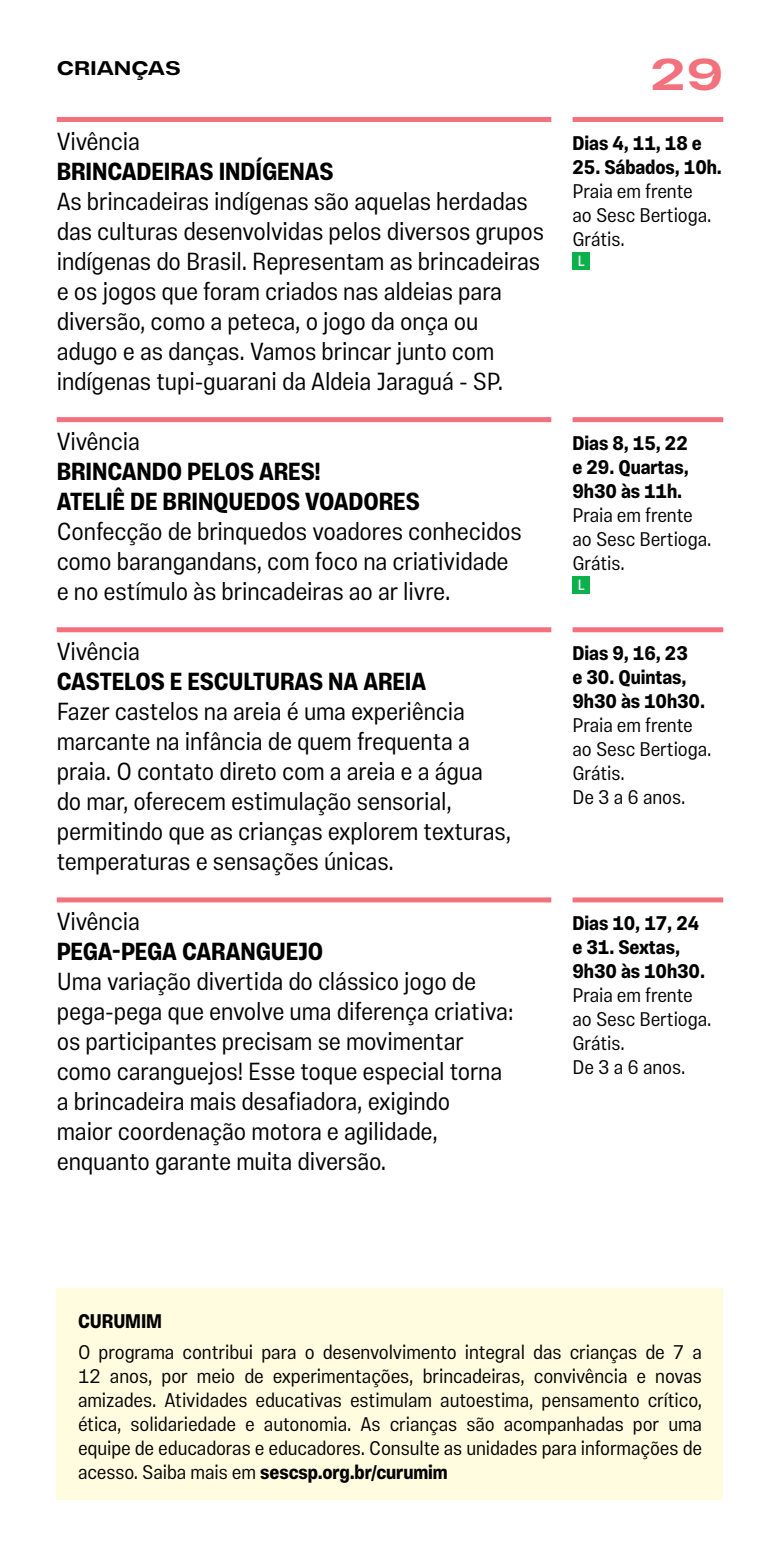
<style>
.page{position:relative;width:780px;height:1560px;background:#fff}
.page>*{position:absolute;margin:0;border:0;box-sizing:border-box;transform-origin:0 0}
.t1{font:700 45px "Vinila Extended";color:#f2717d}
.t2{font:300 25px/30px "Vinila Condensed";letter-spacing:-.005em;color:#000}
.t3{font:700 25px/30px "Vinila Condensed";letter-spacing:-.005em;color:#000}
.t4{font:300 20px/24px "Vinila Condensed";letter-spacing:-.005em;color:#000}
.t5{font:700 20px/24px "Vinila Condensed";letter-spacing:-.005em;color:#000}
.t6{font:700 20px "Vinila Extended";letter-spacing:-.005em;color:#000}
.t7{font:15px "Vinila Condensed";color:#fff}
.s1{font-weight:700}
</style>
<div class="page">
<div style="left:57px;top:117px;width:494px;height:5px;background:#f2717d"></div>
<div style="left:57px;top:417px;width:494px;height:5px;background:#f2717d"></div>
<div style="left:57px;top:1288px;width:666px;height:212px;background:#fffcdf"></div>
<div style="left:572px;top:117px;width:151px;height:5px;background:#f2717d"></div>
<div style="left:572px;top:252px;width:18px;height:18px;background:#0db14b"></div>
<div style="left:572px;top:417px;width:151px;height:5px;background:#f2717d"></div>
<div style="left:572px;top:576px;width:18px;height:18px;background:#0db14b"></div>
<div style="left:572px;top:627px;width:151px;height:5px;background:#f2717d"></div>
<div style="left:572px;top:897px;width:151px;height:5px;background:#f2717d"></div>
<div style="left:57px;top:627px;width:494px;height:5px;background:#f2717d"></div>
<div style="left:57px;top:897px;width:494px;height:5px;background:#f2717d"></div>
<p class="t6" style="left:57px;top:56px;width:125px">CRIANÇAS</p>
<h1 class="t1" style="left:650px;top:47px;width:75px">29</h1>
<p class="t2" style="left:57px;top:126px;width:85px">Vivência</p>
<p class="t3" style="left:57px;top:156px;width:278px">BRINCADEIRAS INDÍGENAS</p>
<p class="t2" style="left:57px;top:186px;width:489px">As brincadeiras indígenas são aquelas herdadas das culturas desenvolvidas pelos diversos grupos indígenas do Brasil. Representam as brincadeiras e os jogos que foram criados nas aldeias para diversão, como a peteca, o jogo da onça ou adugo e as danças. Vamos brincar junto com indígenas tupi-guarani da Aldeia Jaraguá - SP.</p>
<p class="t2" style="left:57px;top:426px;width:85px">Vivência</p>
<p class="t3" style="left:57px;top:456px;width:364px">BRINCANDO PELOS ARES!<br>ATELIÊ DE BRINQUEDOS VOADORES</p>
<p class="t2" style="left:57px;top:516px;width:466px">Confecção de brinquedos voadores conhecidos como barangandans, com foco na criatividade e no estímulo às brincadeiras ao ar livre.</p>
<p class="t2" style="left:57px;top:636px;width:85px">Vivência</p>
<p class="t3" style="left:57px;top:666px;width:371px">CASTELOS E ESCULTURAS NA AREIA</p>
<p class="t2" style="left:57px;top:696px;width:456px">Fazer castelos na areia é uma experiência marcante na infância de quem frequenta a praia. O contato direto com a areia e a água do mar, oferecem estimulação sensorial, permitindo que as crianças explorem texturas, temperaturas e sensações únicas.</p>
<p class="t2" style="left:57px;top:906px;width:85px">Vivência</p>
<p class="t3" style="left:57px;top:936px;width:268px">PEGA-PEGA CARANGUEJO</p>
<p class="t2" style="left:57px;top:966px;width:458px">Uma variação divertida do clássico jogo de pega-pega que envolve uma diferença criativa: os participantes precisam se movimentar como caranguejos! Esse toque especial torna a brincadeira mais desafiadora, exigindo<br>maior coordenação motora e agilidade, enquanto garante muita diversão.</p>
<p class="t5" style="left:572px;top:131px;width:131px">Dias 4, 11, 18 e</p>
<p class="t5" style="left:572px;top:155px;width:151px">25. Sábados, 10h.</p>
<p class="t4" style="left:572px;top:178px;width:140px">Praia em frente ao Sesc Bertioga.<br>Grátis.</p>
<p class="t7" style="left:578px;top:252px;width:8px">L</p>
<p class="t5" style="left:572px;top:431px;width:118px;text-align:justify">Dias 8, 15, 22 e 29. Quartas, 9h30 às 11h.</p>
<p class="t4" style="left:572px;top:502px;width:140px">Praia em frente ao Sesc Bertioga.<br>Grátis.</p>
<p class="t7" style="left:578px;top:576px;width:8px">L</p>
<p class="t5" style="left:572px;top:641px;width:134px">Dias 9, 16, 23<br>e 30. Quintas,<br>9h30 às 10h30.</p>
<p class="t4" style="left:572px;top:712px;width:140px">Praia em frente ao Sesc Bertioga.<br>Grátis.<br>De 3 a 6 anos.</p>
<p class="t5" style="left:572px;top:911px;width:134px">Dias 10, 17, 24 e 31. Sextas,<br>9h30 às 10h30.</p>
<p class="t4" style="left:572px;top:982px;width:140px">Praia em frente ao Sesc Bertioga.<br>Grátis.<br>De 3 a 6 anos.</p>
<p class="t5" style="left:78px;top:1308px;width:86px">CURUMIM</p>
<p class="t4" style="left:78px;top:1339px;width:625px;text-align:justify">O programa contribui para o desenvolvimento integral das crianças de 7 a 12 anos, por meio de experimentações, brincadeiras, convivência e novas amizades. Atividades educativas estimulam autoestima, pensamento crítico, ética, solidariedade e autonomia. As crianças são acompanhadas por uma equipe de educadoras e educadores. Consulte as unidades para informações de acesso. Saiba mais em <span class="s1">sescsp.org.br/curumim</span></p>
</div>
